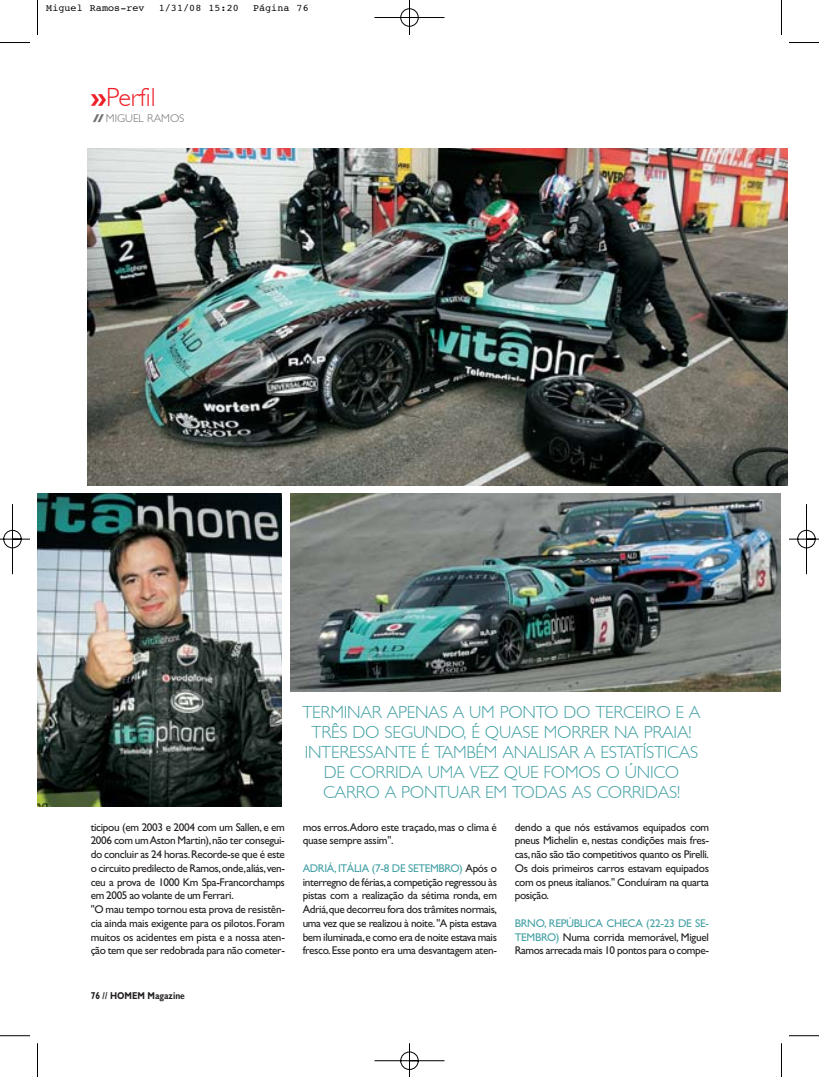
<style>
.page{position:relative;width:819px;height:1077px;background:#fff}
.page>*{position:absolute;margin:0;border:0;box-sizing:border-box;transform-origin:0 0}
.t1{font:300 26.25px "Gentle";color:#ed1e25}
.t2{font:300 17.5px/20px "Gentle";letter-spacing:-.015em;color:#47a2a6;text-align:center}
.t3{font:11.25px/13.8px "Gill Sans";letter-spacing:-.03em;color:#231f20;text-align:justify}
.t4{font:300 11.25px "Gentle";color:#6d6e70}
.t5{font:10px "Courier";letter-spacing:.01em;color:#000}
.t6{font:700 10px "Gill Sans";color:#231f20;scale:.85 1}
.s1{font-family:"Gill Sans";font-weight:700}
.s2{color:#47a2a6}
</style>
<div class="page">
<img style="left:0;top:0;width:819px;height:1076px">
<p class="t5" style="left:46px;top:4px;width:100px">Miguel Ramos-rev</p>
<p class="t5" style="left:159px;top:4px;width:82px">1/31/08 15:20</p>
<p class="t5" style="left:253px;top:4px;width:57px">Página 76</p>
<h1 class="t1" style="left:91px;top:82px;width:67px"><span class="s1">»</span>Perfil</h1>
<p class="t4" style="left:93px;top:111px;width:93px"><span class="s1">//</span>MIGUEL RAMOS</p>
<h2 class="t2" style="left:302px;top:702px;width:399px">TERMINAR APENAS A UM PONTO DO TERCEIRO E A TRÊS DO SEGUNDO, É QUASE MORRER NA PRAIA!<br>INTERESSANTE É TAMBÉM ANALISAR A ESTATÍSTICAS DE CORRIDA UMA VEZ QUE FOMOS O ÚNICO CARRO A PONTUAR EM TODAS AS CORRIDAS!</h2>
<p class="t3" style="left:91px;top:821px;width:196px;text-align:left">ticipou (em 2003 e 2004 com um Sallen, e em 2006 com um Aston Martin),não ter consegui&shy;do concluir as 24 horas.Recorde-se que é este o circuito predilecto de Ramos,onde,aliás,ven&shy;ceu a prova de 1000 Km Spa-Francorchamps em 2005 ao volante de um Ferrari.<br>"O mau tempo tornou esta prova de resistên&shy;cia ainda mais exigente para os pilotos.Foram muitos os acidentes em pista e a nossa aten&shy;ção tem que ser redobrada para não cometer-</p>
<p class="t3" style="left:303px;top:821px;width:196px">mos erros.Adoro este traçado,mas o clima é quase sempre assim".</p>
<p class="t3" style="left:303px;top:862px;width:196px"><span class="s2">ADRIÁ, ITÁLIA (7-8 DE SETEMBRO)</span> Após o interregno de férias,a competição regressou às pistas com a realização da sétima ronda, em Adriá,que decorreu fora dos trâmites normais, uma vez que se realizou à noite."A pista estava bem iluminada,e como era de noite estava mais fresco.Esse ponto era uma desvantagem aten-</p>
<p class="t6" style="left:91px;top:992px;width:112px">76 // HOMEM Magazine</p>
<p class="t3" style="left:515px;top:821px;width:196px">dendo a que nós estávamos equipados com pneus Michelin e, nestas condições mais fres&shy;cas,não são tão competitivos quanto os Pirelli.<br>Os dois primeiros carros estavam equipados com os pneus italianos." Concluíram na quarta posição.</p>
<p class="t3" style="left:515px;top:917px;width:196px"><span class="s2">BRNO, REPÚBLICA CHECA (22-23 DE SE-TEMBRO)</span> Numa corrida memorável, Miguel Ramos arrecada mais 10 pontos para o compe-</p>
</div>
